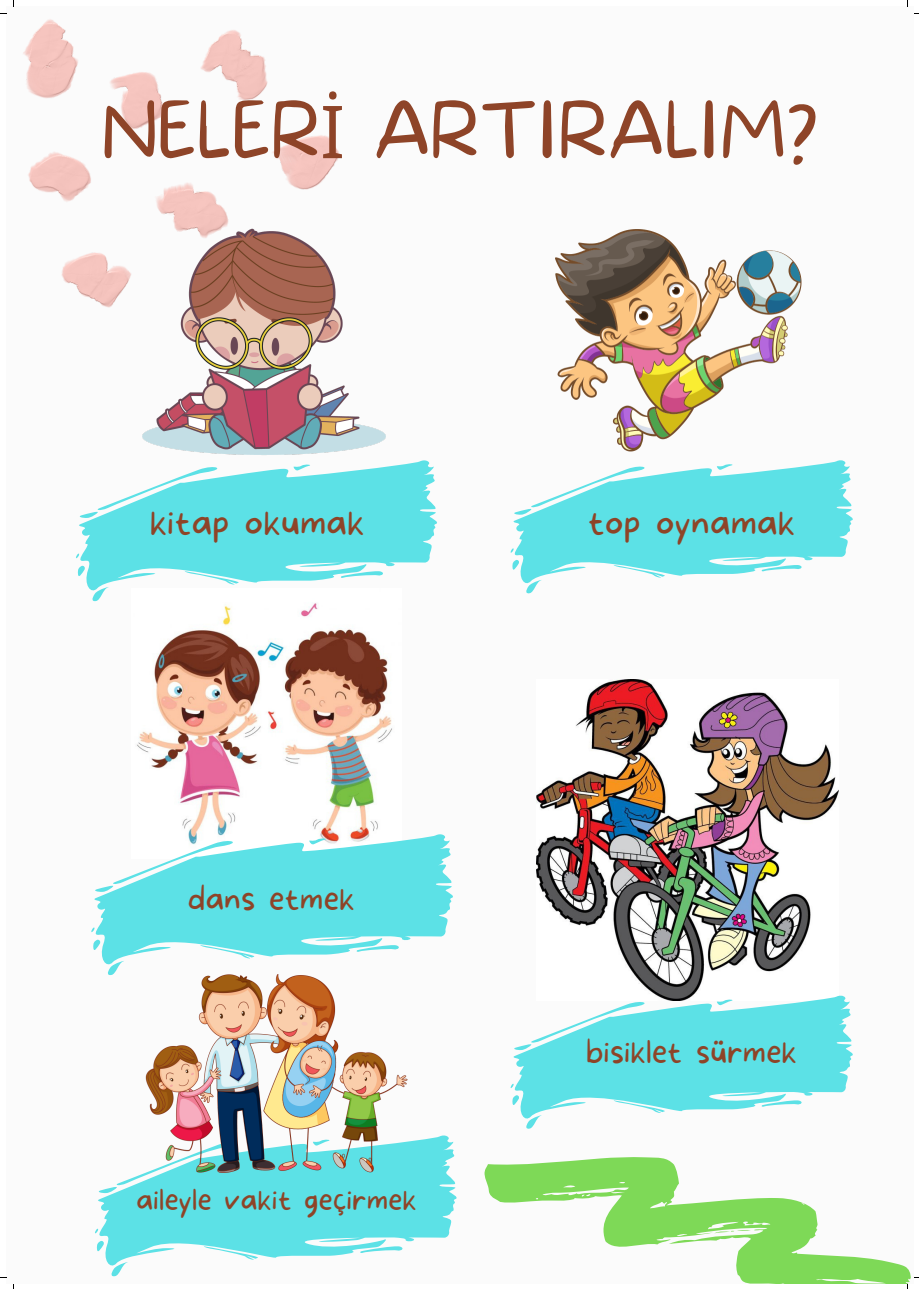
<style>
.page{position:relative;width:919px;height:1289px;background:#fff}
.page>*{position:absolute;margin:0;border:0;box-sizing:border-box;transform-origin:0 0}
.t1{font:100 72.97px "More Sugar";color:#8e4428}
.t2{font:100 38.55px "More Sugar";color:#8e4428}
.t3{font:100 34.65px "More Sugar";color:#8e4428}
.t4{font:100 34.12px "More Sugar";color:#8e4428}
.t5{font:100 31.5px "More Sugar";color:#8e4428}
.s1{font-family:"Noto Sans";font-weight:400}
</style>
<div class="page">
<div style="left:6px;top:6px;width:907px;height:1277px;background:#fbfbfb"></div>
<img style="left:137px;top:603px;width:255px;height:229px">
<svg style="left:94px;top:832px;width:359px;height:132px;fill:#5ce1e6"></svg>
<svg style="left:94px;top:837px;width:149px;height:55px"></svg>
<svg style="left:107px;top:959px;width:21px;height:16px"></svg>
<svg style="left:91px;top:926px;width:10px;height:27px"></svg>
<svg style="left:308px;top:837px;width:20px;height:8px"></svg>
<svg style="left:356px;top:944px;width:45px;height:8px"></svg>
<svg style="left:198px;top:944px;width:58px;height:14px"></svg>
<svg style="left:79px;top:460px;width:358px;height:130px;fill:#5ce1e6"></svg>
<svg style="left:79px;top:464px;width:148px;height:54px"></svg>
<svg style="left:91px;top:585px;width:21px;height:17px"></svg>
<svg style="left:77px;top:565px;width:9px;height:14px"></svg>
<svg style="left:76px;top:552px;width:4px;height:7px"></svg>
<svg style="left:293px;top:463px;width:20px;height:8px"></svg>
<svg style="left:340px;top:570px;width:45px;height:9px"></svg>
<svg style="left:183px;top:571px;width:57px;height:13px"></svg>
<img style="left:536px;top:679px;width:302px;height:314px">
<svg style="left:510px;top:993px;width:343px;height:122px"></svg>
<svg style="left:484px;top:1115px;width:427px;height:168px"></svg>
<svg style="left:714px;top:1226px;width:36px;height:10px"></svg>
<svg style="left:510px;top:460px;width:343px;height:134px"></svg>
<img style="left:6px;top:6px;width:333px;height:301px">
<svg style="left:98px;top:1135px;width:359px;height:130px;fill:#5ce1e6"></svg>
<svg style="left:98px;top:1138px;width:148px;height:55px"></svg>
<svg style="left:110px;top:1260px;width:22px;height:16px"></svg>
<svg style="left:95px;top:1227px;width:10px;height:27px"></svg>
<svg style="left:359px;top:1245px;width:46px;height:8px"></svg>
<svg style="left:202px;top:1245px;width:57px;height:14px"></svg>
<img style="left:142px;top:221px;width:243px;height:242px">
<img style="left:532px;top:229px;width:292px;height:242px">
<img style="left:137px;top:974px;width:278px;height:198px">
<svg style="left:853px;top:1283px;width:54px;height:1px"></svg>
<p class="t1" style="left:101px;top:89px;width:718px">NELER<span class="s1">İ</span> ARTIRALIM?</p>
<p class="t2" style="left:150px;top:498px;width:216px">kitap okumak</p>
<p class="t2" style="left:587px;top:498px;width:209px">top oynamak</p>
<p class="t3" style="left:187px;top:876px;width:168px">dans etmek</p>
<p class="t5" style="left:136px;top:1180px;width:282px">aileyle vakit geçirmek</p>
<p class="t4" style="left:586px;top:1030px;width:212px">bisiklet sürmek</p>
</div>
